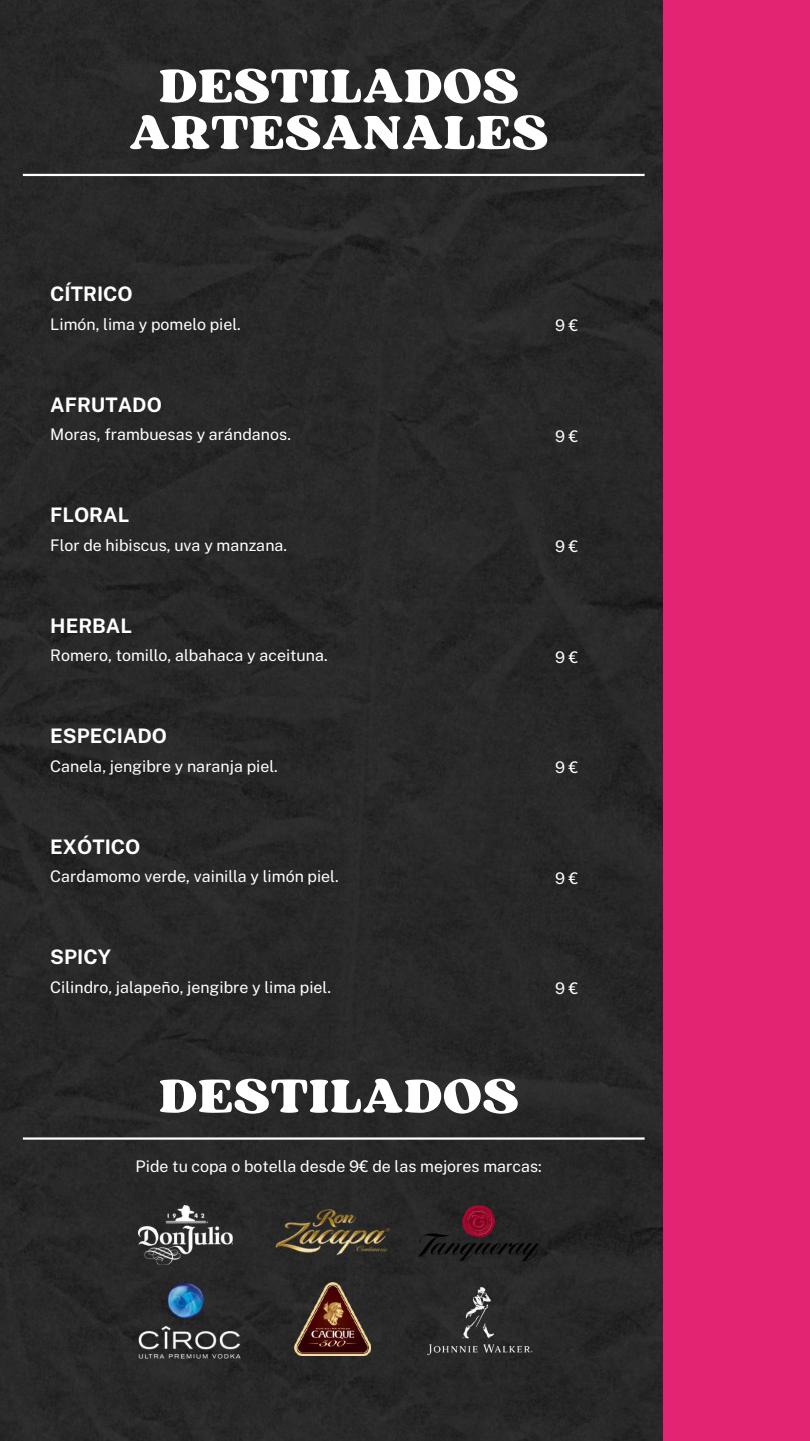
<style>
.page{position:relative;width:810px;height:1441px;background:#fff}
.page>*{position:absolute;margin:0;border:0;box-sizing:border-box;transform-origin:0 0}
.t1{font:50px/46.5px "Sergio Trendy";letter-spacing:.025em;color:#fff;text-align:center}
.t2{font:700 20px "Public Sans";color:#fff}
.t3{font:16px "Public Sans";color:#fff}
</style>
<div class="page">
<div style="left:0;top:0;width:663px;height:1440px;background:#282828"></div>
<div style="left:663px;top:0;width:147px;height:1440px;background:#e32473"></div>
<hr style="left:23px;top:174px;width:622px;height:2px;background:#fff">
<hr style="left:23px;top:1137px;width:622px;height:2px;background:#fff">
<img style="left:138px;top:1204px;width:94px;height:60px">
<img style="left:264px;top:1204px;width:138px;height:63px">
<img style="left:295px;top:1281px;width:76px;height:74px">
<img style="left:153px;top:1281px;width:65px;height:38px">
<img style="left:138px;top:1319px;width:102px;height:38px">
<img style="left:421px;top:1281px;width:118px;height:78px">
<img style="left:418px;top:1198px;width:121px;height:69px">
<h1 class="t1" style="left:130px;top:62px;width:420px">DESTILADOS<br>ARTESANALES</h1>
<p class="t2" style="left:50px;top:282px;width:84px">CÍTRICO</p>
<p class="t3" style="left:50px;top:314px;width:192px">Limón, lima y pomelo piel.</p>
<p class="t3" style="left:555px;top:316px;width:25px">9€</p>
<p class="t2" style="left:50px;top:392px;width:113px">AFRUTADO</p>
<p class="t3" style="left:50px;top:425px;width:242px">Moras, frambuesas y arándanos.</p>
<p class="t3" style="left:555px;top:426px;width:25px">9€</p>
<p class="t2" style="left:50px;top:503px;width:80px">FLORAL</p>
<p class="t3" style="left:50px;top:535px;width:238px">Flor de hibiscus, uva y manzana.</p>
<p class="t3" style="left:555px;top:537px;width:25px">9€</p>
<p class="t2" style="left:50px;top:613px;width:83px">HERBAL</p>
<p class="t3" style="left:50px;top:645px;width:279px">Romero, tomillo, albahaca y aceituna.</p>
<p class="t3" style="left:555px;top:647px;width:25px">9€</p>
<p class="t2" style="left:50px;top:724px;width:118px">ESPECIADO</p>
<p class="t3" style="left:50px;top:756px;width:229px">Canela, jengibre y naranja piel.</p>
<p class="t3" style="left:555px;top:758px;width:25px">9€</p>
<p class="t2" style="left:50px;top:834px;width:92px">EXÓTICO</p>
<p class="t3" style="left:50px;top:866px;width:290px">Cardamomo verde, vainilla y limón piel.</p>
<p class="t3" style="left:555px;top:868px;width:25px">9€</p>
<p class="t2" style="left:50px;top:944px;width:62px">SPICY</p>
<p class="t3" style="left:50px;top:977px;width:282px">Cilindro, jalapeño, jengibre y lima piel.</p>
<p class="t3" style="left:555px;top:979px;width:25px">9€</p>
<h1 class="t1" style="left:159px;top:1071px;width:361px">DESTILADOS</h1>
<p class="t3" style="left:136px;top:1156px;width:408px">Pide tu copa o botella desde 9€ de las mejores marcas:</p>
</div>
